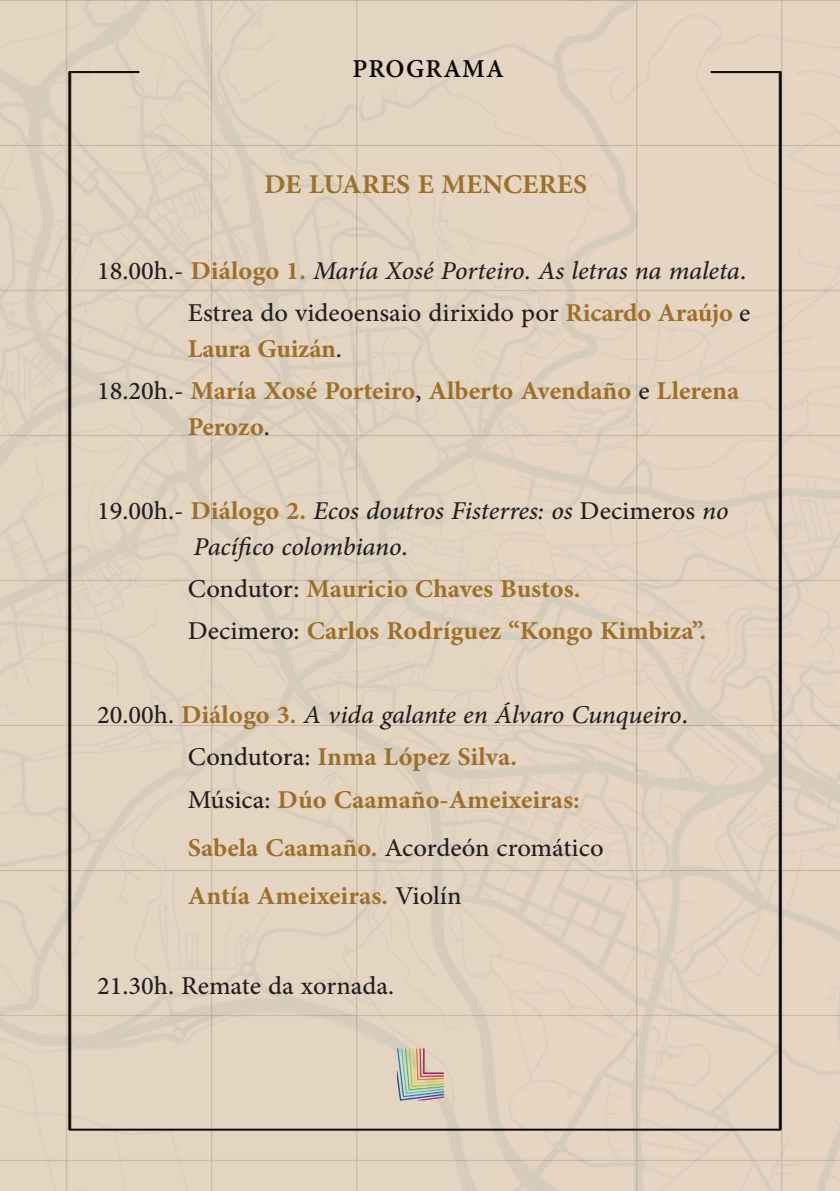
<style>
.page{position:relative;width:840px;height:1191px;background:#fff}
.page>*{position:absolute;margin:0;border:0;box-sizing:border-box;transform-origin:0 0}
.t1{font:700 38px "Adobe Arabic";color:#9e6f29}
.t2{font:700 36px/42px "Adobe Arabic";color:#9e6f29}
.t3{font:36px/42px "Adobe Arabic";color:#231f20;text-align:right}
.t4{font:italic 36px/36px "Adobe Arabic";letter-spacing:-.005em;color:#231f20}
.t5{font:700 28px "Adobe Devanagari";letter-spacing:.04em;color:#070504}
.s1{font-weight:700;color:#9e6f29}
.s2{font-style:italic}
.s3{font-weight:400;color:#231f20}
.s4{font-style:normal}
.s5{font-weight:700;font-style:normal;color:#9e6f29}
.s6{font-weight:400;font-style:italic;color:#231f20}
</style>
<div class="page">
<img style="left:0;top:0;width:839px;height:1191px">
<img style="left:69px;top:71px;width:711px;height:1059px">
<p class="t5" style="left:352px;top:56px;width:153px">PROGRAMA</p>
<p class="t1" style="left:264px;top:168px;width:324px">DE LUARES E MENCERES</p>
<p class="t3" style="left:97px;top:252px;width:654px">18.00h.- <span class="s1">Diálogo 1.</span> <span class="s2">María Xosé Porteiro. As letras na maleta</span>.<br>Estrea do videoensaio dirixido por <span class="s1">Ricardo Araújo</span> e</p>
<p class="t2" style="left:97px;top:330px;width:643px;text-indent:91px">Laura Guizán<span class="s3">.<br>18.20h.-</span> María Xosé Porteiro<span class="s3">,</span> Alberto Avendaño <span class="s3">e</span> Llerena</p>
<p class="t2" style="left:188px;top:408px;width:84px">Perozo<span class="s3">.</span></p>
<p class="t4" style="left:193px;top:495px;width:536px;text-indent:-96px"><span class="s4">19.00h.-</span> <span class="s5">Diálogo 2.</span> Ecos doutros Fisterres: os <span class="s4">Decimeros</span> no<br>Pacífico colombiano<span class="s4">.</span></p>
<p class="t2" style="left:188px;top:570px;width:519px"><span class="s3">Condutor:</span> Mauricio Chaves Bustos.<br><span class="s3">Decimero:</span> Carlos Rodríguez “Kongo Kimbiza”.</p>
<p class="t2" style="left:188px;top:696px;width:501px;text-indent:-91px"><span class="s3">20.00h.</span> Diálogo 3. <span class="s6">A vida galante en Álvaro Cunqueiro</span><span class="s3">.<br>Condutora:</span> Inma López Silva.<br><span class="s3">Música:</span> Dúo Caamaño-Ameixeiras:</p>
<p class="t2" style="left:188px;top:825px;width:417px;line-height:48px">Sabela Caamaño. <span class="s3">Acordeón cromático<br></span>Antía Ameixeiras. <span class="s3">Violín</span></p>
<p class="t3" style="left:97px;top:966px;width:298px">21.30h. Remate da xornada.</p>
</div>
